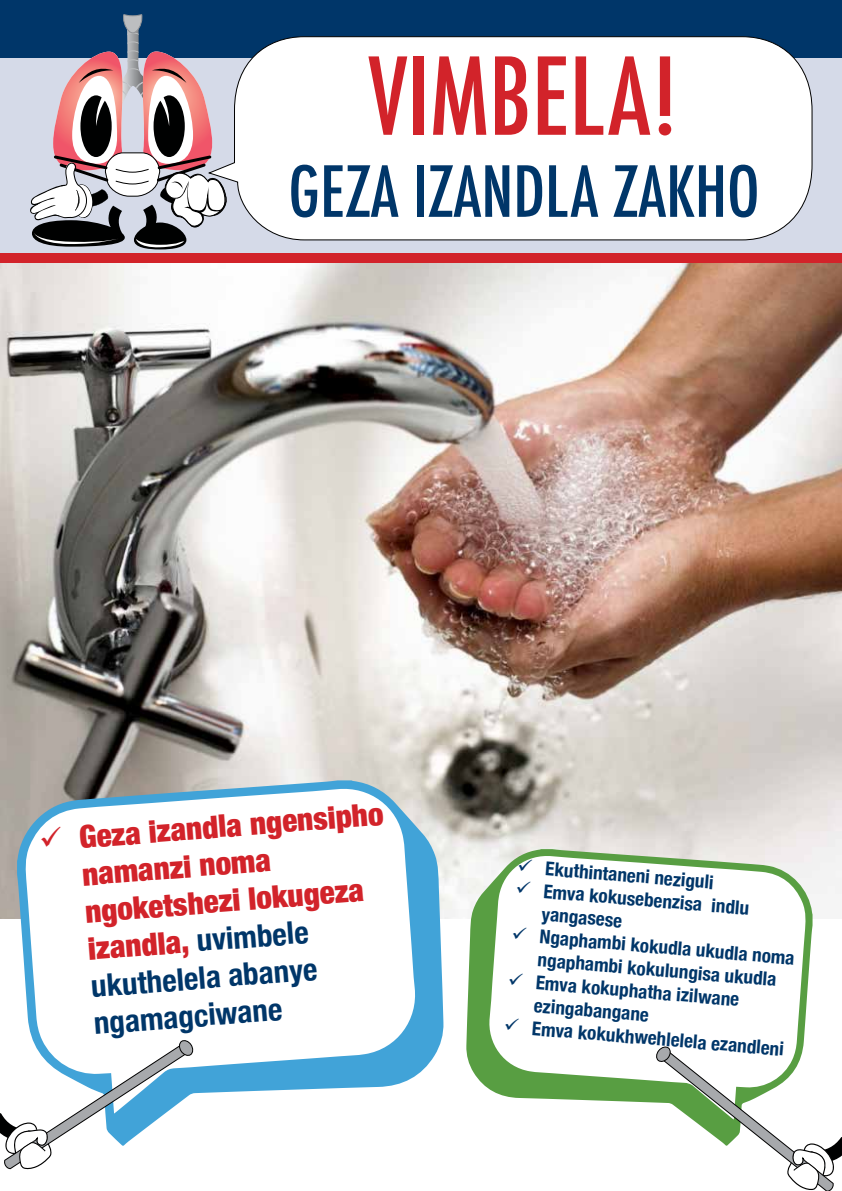
<style>
.page{position:relative;width:842px;height:1191px;background:#fff}
.page>*{position:absolute;margin:0;border:0;box-sizing:border-box;transform-origin:0 0}
.t1{font:500 condensed 103.9px "Futura";color:#d2232a}
.t2{font:500 condensed 68.35px "Futura";color:#003669}
.t3{font:900 condensed 31.1px/37.2px "Helvetica Neue";color:#d2232a}
.t4{font:700 condensed 19.1px/22.9px "Helvetica Neue";color:#003669}
.s1{font-weight:700;color:#003669}
</style>
<div class="page">
<img style="left:0;top:263px;width:842px;height:655px">
<svg style="left:17px;top:780px;width:427px;height:314px"></svg>
<div style="left:0;top:0;width:842px;height:259px;background:#d5dae8"></div>
<div style="left:0;top:0;width:842px;height:57px;background:#003669"></div>
<div style="left:0;top:253px;width:842px;height:10px;background:#d2232a"></div>
<div style="left:230px;top:36px;width:583px;height:205px;background:#fff"></div>
<svg style="left:0;top:1038px;width:195px;height:132px"></svg>
<svg style="left:466px;top:849px;width:346px;height:254px"></svg>
<svg style="left:655px;top:1044px;width:187px;height:147px"></svg>
<svg style="left:29px;top:14px;width:201px;height:235px"></svg>
<svg style="left:40px;top:826px;width:22px;height:21px"></svg>
<svg style="left:518px;top:858px;width:14px;height:13px"></svg>
<svg style="left:517px;top:880px;width:13px;height:14px"></svg>
<svg style="left:513px;top:926px;width:14px;height:14px"></svg>
<svg style="left:509px;top:972px;width:14px;height:13px"></svg>
<svg style="left:505px;top:1017px;width:14px;height:14px"></svg>
<h1 class="t1" style="left:369px;top:30px;width:312px">VIMBELA!</h1>
<h2 class="t2" style="left:288px;top:148px;width:473px">GEZA IZANDLA ZAKHO</h2>
<h3 class="t3" style="left:76px;top:818px;width:308px;rotate:-5deg">Geza izandla ngensipho namanzi noma ngoketshezi lokugeza izandla, <span class="s1">uvimbele ukuthelela abanye ngamagciwane</span></h3>
<p class="t4" style="left:547px;top:855px;width:258px;rotate:5deg">Ekuthintaneni neziguli<br>Emva kokusebenzisa indlu yangasese<br>Ngaphambi kokudla ukudla noma ngaphambi kokulungisa ukudla<br>Emva kokuphatha izilwane ezingabangane<br>Emva kokukhwehlelela ezandleni</p>
</div>
